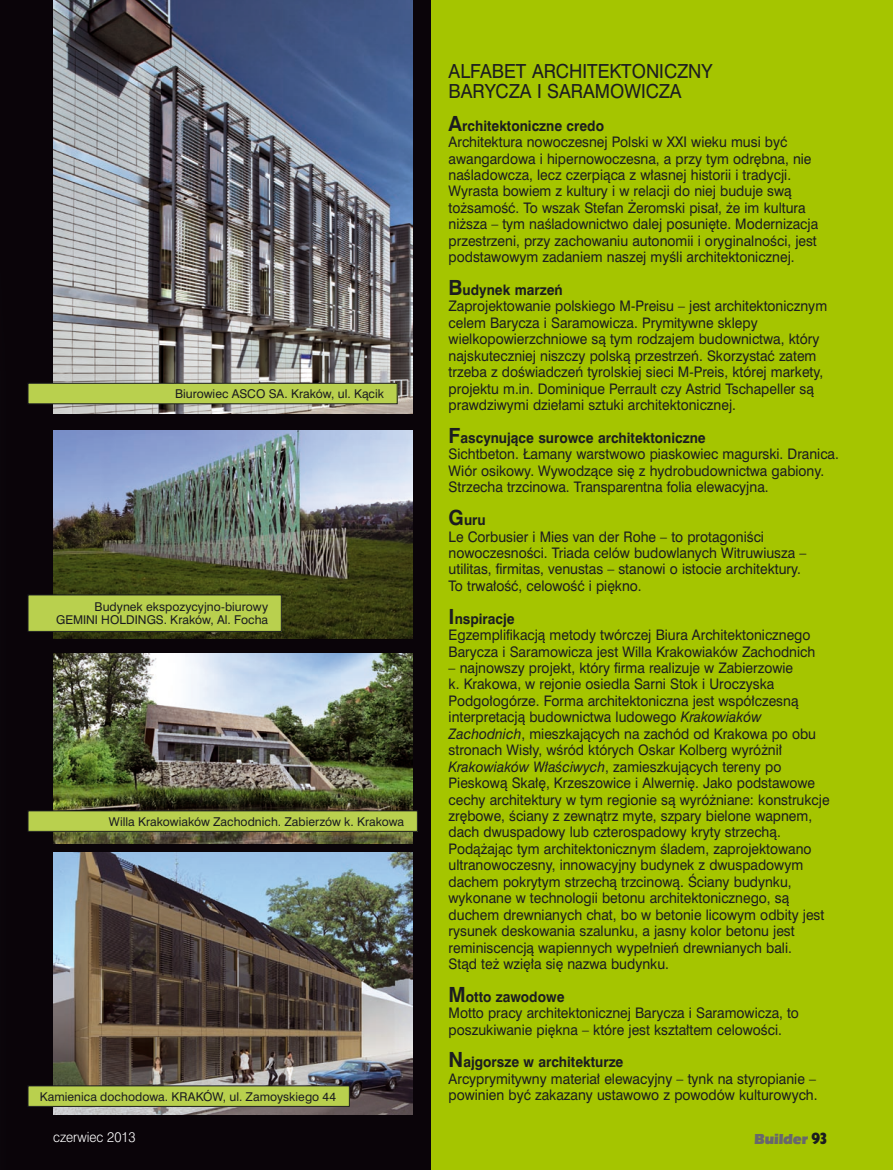
<style>
.page{position:relative;width:893px;height:1170px;background:#fff}
.page>*{position:absolute;margin:0;border:0;box-sizing:border-box;transform-origin:0 0}
.t1{font:18px/19.5px "Swis 721 PL";color:#1b1c20;scale:.95 1}
.t2{font:15px "Eras Itc PEE Ultr";letter-spacing:.025em;color:#68676c;scale:.96 1}
.t3{font:13.5px/16.5px "Swis 721 PL";color:#1b1c20;scale:.95 1}
.t4{font:13.05px "Swis 721 Lt PL";color:#fff;scale:.95 1}
.t5{font:11.25px/13.5px "Swis 721 PL";letter-spacing:.005em;color:#1b1c20;text-align:right}
.s1{font-weight:700;font-size:19.5px}
.s2{font-weight:700}
.s3{font-style:italic}
.s4{font-family:"Humanst 521 X Bd Cn PL";color:#1b1c20}
</style>
<div class="page">
<div style="left:0;top:0;width:893px;height:1169px;background:#0a0409"></div>
<div style="left:432px;top:0;width:461px;height:1169px;background:#a5c500"></div>
<img style="left:53px;top:0;width:359px;height:413px">
<img style="left:53px;top:430px;width:359px;height:208px">
<div style="left:28px;top:383px;width:369px;height:21px;background:#b9d04e"></div>
<div style="left:28px;top:383px;width:370px;height:21px;border:1px solid #1b1c20"></div>
<img style="left:53px;top:653px;width:359px;height:190px">
<div style="left:28px;top:595px;width:253px;height:36px;background:#b9d04e"></div>
<div style="left:28px;top:594px;width:254px;height:37px;border:1px solid #1b1c20"></div>
<div style="left:28px;top:810px;width:389px;height:21px;background:#b9d04e"></div>
<div style="left:28px;top:810px;width:390px;height:21px;border:1px solid #1b1c20"></div>
<img style="left:53px;top:852px;width:359px;height:262px">
<div style="left:28px;top:1085px;width:321px;height:21px;background:#b9d04e"></div>
<div style="left:28px;top:1085px;width:322px;height:21px;border:1px solid #1b1c20"></div>
<h1 class="t1" style="left:449px;top:61px;width:279px">ALFABET ARCHITEKTONICZNY<br>BARYCZA I SARAMOWICZA</h1>
<p class="t3" style="left:449px;top:117px;width:391px"><span class="s1">A</span><span class="s2">rchitektoniczne credo<br></span>Architektura nowoczesnej Polski w XXI wieku musi być awangardowa i hipernowoczesna, a przy tym odrębna, nie naśladowcza, lecz czerpiąca z własnej historii i tradycji.<br>Wyrasta bowiem z kultury i w relacji do niej buduje swą tożsamość. To wszak Stefan Żeromski pisał, że im kultura niższa – tym naśladownictwo dalej posunięte. Modernizacja przestrzeni, przy zachowaniu autonomii i oryginalności, jest podstawowym zadaniem naszej myśli architektonicznej.</p>
<p class="t3" style="left:449px;top:281px;width:400px"><span class="s1">B</span><span class="s2">udynek marzeń<br></span>Zaprojektowanie polskiego M-Preisu – jest architektonicznym celem Barycza i Saramowicza. Prymitywne sklepy wielkopowierzchniowe są tym rodzajem budownictwa, który najskuteczniej niszczy polską przestrzeń. Skorzystać zatem trzeba z doświadczeń tyrolskiej sieci M-Preis, której markety, projektu m.in. Dominique Perrault czy Astrid Tschapeller są prawdziwymi dziełami sztuki architektonicznej.</p>
<p class="t3" style="left:449px;top:429px;width:412px"><span class="s1">F</span><span class="s2">ascynujące surowce architektoniczne<br></span>Sichtbeton. Łamany warstwowo piaskowiec magurski. Dranica.<br>Wiór osikowy. Wywodzące się z hydrobudownictwa gabiony.<br>Strzecha trzcinowa. Transparentna folia elewacyjna.</p>
<p class="t3" style="left:449px;top:511px;width:378px"><span class="s1">G</span><span class="s2">uru<br></span>Le Corbusier i Mies van der Rohe – to protagoniści nowoczesności. Triada celów budowlanych Witruwiusza – utilitas, firmitas, venustas – stanowi o istocie architektury.<br>To trwałość, celowość i piękno.</p>
<p class="t3" style="left:449px;top:610px;width:387px"><span class="s1">I</span><span class="s2">nspiracje<br></span>Egzemplifikacją metody twórczej Biura Architektonicznego<br>Barycza i Saramowicza jest Willa Krakowiaków Zachodnich</p>
<p class="t3" style="left:449px;top:659px;width:403px">– najnowszy projekt, który firma realizuje w Zabierzowie<br>k. Krakowa, w rejonie osiedla Sarni Stok i Uroczyska Podgołogórze. Forma architektoniczna jest współczesną interpretacją budownictwa ludowego <span class="s3">Krakowiaków Zachodnich</span>, mieszkających na zachód od Krakowa po obu stronach Wisły, wśród których Oskar Kolberg wyróżnił <span class="s3">Krakowiaków Właściwych</span>, zamieszkujących tereny po Pieskową Skałę, Krzeszowice i Alwernię. Jako podstawowe cechy architektury w tym regionie są wyróżniane: konstrukcje zrębowe, ściany z zewnątrz myte, szpary bielone wapnem, dach dwuspadowy lub czterospadowy kryty strzechą.<br>Podążając tym architektonicznym śladem, zaprojektowano ultranowoczesny, innowacyjny budynek z dwuspadowym dachem pokrytym strzechą trzcinową. Ściany budynku, wykonane w technologii betonu architektonicznego, są duchem drewnianych chat, bo w betonie licowym odbity jest rysunek deskowania szalunku, a jasny kolor betonu jest reminiscencją wapiennych wypełnień drewnianych bali.<br>Stąd też wzięła się nazwa budynku.</p>
<p class="t3" style="left:449px;top:988px;width:370px"><span class="s1">M</span><span class="s2">otto zawodowe<br></span>Motto pracy architektonicznej Barycza i Saramowicza, to poszukiwanie piękna – które jest kształtem celowości.</p>
<p class="t3" style="left:449px;top:1053px;width:390px"><span class="s1">N</span><span class="s2">ajgorsze w architekturze<br></span>Arcyprymitywny materiał elewacyjny – tynk na styropianie – powinien być zakazany ustawowo z powodów kulturowych.</p>
<p class="t5" style="left:175px;top:387px;width:210px">Biurowiec ASCO SA. Kraków, ul. Kącik</p>
<p class="t5" style="left:56px;top:599px;width:214px">Budynek ekspozycyjno-biurowy<br>GEMINI HOLDINGS. Kraków, Al. Focha</p>
<p class="t5" style="left:109px;top:814px;width:297px">Willa Krakowiaków Zachodnich. Zabierzów k. Krakowa</p>
<p class="t5" style="left:40px;top:1089px;width:298px">Kamienica dochodowa. KRAKÓW, ul. Zamoyskiego 44</p>
<p class="t4" style="left:53px;top:1128px;width:88px">czerwiec 2013</p>
<p class="t2" style="left:754px;top:1131px;width:77px">Builder <span class="s4">93</span></p>
</div>
